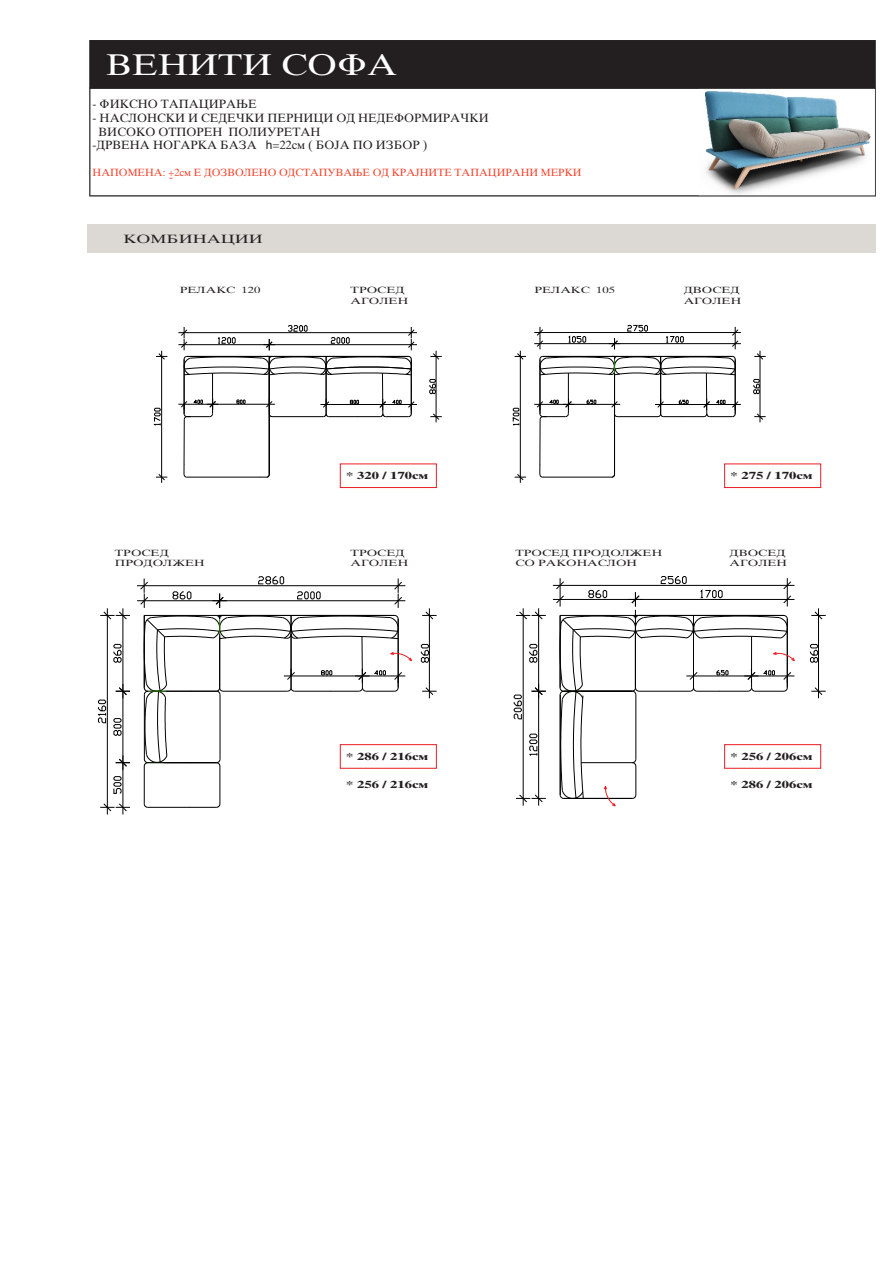
<style>
.page{position:relative;width:893px;height:1263px;background:#fff}
.page>*{position:absolute;margin:0;border:0;box-sizing:border-box;transform-origin:0 0}
.t1{font:30px "MACC Times";color:#fff;scale:1.2 1}
.t2{font:12px "MACC Times";color:#231f20}
.t3{font:12px "MACC Times";color:#231f20;scale:1.4 1}
.t4{font:12px "MACC Times";color:#f94028}
.t5{font:10.5px "MACC Times";color:#f94028}
.t6{font:700 10.35px "MACC Times";color:#231f20;scale:1.4 1}
.t7{font:9px/10.5px "MACC Times";color:#231f20;scale:1.4 1}
.s1{font-family:"Arial"}
</style>
<div class="page">
<img style="left:704px;top:91px;width:167px;height:103px">
<div style="left:90px;top:88px;width:786px;height:108px;border:1px solid #414142"></div>
<div style="left:89px;top:40px;width:786px;height:48px;background:#231f20"></div>
<div style="left:87px;top:224px;width:788px;height:29px;background:#dcd8d4"></div>
<div style="left:340px;top:464px;width:96px;height:24px;border:1px solid #ed1c24"></div>
<hr style="left:411px;top:359px;width:1px;height:55px;background:#000">
<hr style="left:382px;top:373px;width:1px;height:41px;background:#000">
<hr style="left:329px;top:416px;width:51px;height:1px;background:#000">
<hr style="left:326px;top:371px;width:1px;height:43px;background:#000">
<hr style="left:272px;top:416px;width:52px;height:1px;background:#000">
<hr style="left:184px;top:359px;width:1px;height:55px;background:#000">
<hr style="left:187px;top:477px;width:80px;height:1px;background:#000">
<hr style="left:269px;top:373px;width:1px;height:101px;background:#000">
<hr style="left:212px;top:373px;width:1px;height:41px;background:#000">
<hr style="left:184px;top:419px;width:1px;height:55px;background:#000">
<hr style="left:264px;top:344px;width:153px;height:1px;background:#000">
<hr style="left:320px;top:404px;width:68px;height:1px;background:#000">
<svg style="left:350px;top:400px;width:9px;height:4px"></svg>
<svg style="left:322px;top:399px;width:8px;height:19px"></svg>
<hr style="left:377px;top:404px;width:40px;height:1px;background:#000">
<svg style="left:379px;top:398px;width:36px;height:20px"></svg>
<hr style="left:161px;top:351px;width:1px;height:132px;background:#000">
<svg style="left:156px;top:353px;width:11px;height:7px"></svg>
<svg style="left:153px;top:408px;width:8px;height:18px"></svg>
<svg style="left:260px;top:474px;width:10px;height:4px"></svg>
<svg style="left:156px;top:473px;width:11px;height:8px"></svg>
<hr style="left:178px;top:344px;width:97px;height:1px;background:#000">
<hr style="left:207px;top:404px;width:68px;height:1px;background:#000">
<svg style="left:236px;top:399px;width:10px;height:5px"></svg>
<svg style="left:266px;top:399px;width:7px;height:18px"></svg>
<hr style="left:178px;top:404px;width:40px;height:1px;background:#000">
<svg style="left:180px;top:398px;width:36px;height:22px"></svg>
<hr style="left:178px;top:332px;width:239px;height:1px;background:#000">
<hr style="left:540px;top:359px;width:1px;height:55px;background:#000">
<hr style="left:542px;top:477px;width:70px;height:1px;background:#000">
<hr style="left:614px;top:373px;width:1px;height:101px;background:#000">
<hr style="left:568px;top:373px;width:1px;height:41px;background:#000">
<hr style="left:539px;top:419px;width:1px;height:55px;background:#000">
<hr style="left:520px;top:351px;width:1px;height:132px;background:#000">
<svg style="left:515px;top:353px;width:11px;height:7px"></svg>
<svg style="left:512px;top:408px;width:8px;height:18px"></svg>
<svg style="left:539px;top:473px;width:5px;height:5px"></svg>
<svg style="left:515px;top:473px;width:11px;height:8px"></svg>
<hr style="left:534px;top:343px;width:86px;height:1px;background:#000">
<svg style="left:568px;top:335px;width:18px;height:8px"></svg>
<hr style="left:563px;top:404px;width:57px;height:1px;background:#000">
<svg style="left:586px;top:399px;width:10px;height:5px"></svg>
<hr style="left:534px;top:404px;width:40px;height:1px;background:#000">
<svg style="left:536px;top:398px;width:36px;height:22px"></svg>
<hr style="left:735px;top:359px;width:1px;height:55px;background:#000">
<hr style="left:706px;top:373px;width:1px;height:41px;background:#000">
<hr style="left:663px;top:416px;width:41px;height:1px;background:#000">
<hr style="left:660px;top:371px;width:1px;height:43px;background:#000">
<hr style="left:617px;top:416px;width:41px;height:1px;background:#000">
<hr style="left:609px;top:343px;width:132px;height:1px;background:#000">
<svg style="left:666px;top:336px;width:18px;height:7px"></svg>
<svg style="left:611px;top:397px;width:7px;height:20px"></svg>
<svg style="left:611px;top:338px;width:7px;height:11px"></svg>
<hr style="left:655px;top:404px;width:57px;height:1px;background:#000">
<svg style="left:679px;top:400px;width:10px;height:4px"></svg>
<svg style="left:657px;top:399px;width:7px;height:18px"></svg>
<hr style="left:701px;top:404px;width:40px;height:1px;background:#000">
<svg style="left:703px;top:397px;width:36px;height:21px"></svg>
<hr style="left:534px;top:332px;width:207px;height:1px;background:#000">
<svg style="left:536px;top:327px;width:8px;height:22px"></svg>
<svg style="left:627px;top:325px;width:21px;height:7px"></svg>
<svg style="left:731px;top:327px;width:8px;height:22px"></svg>
<hr style="left:436px;top:351px;width:1px;height:71px;background:#000">
<svg style="left:430px;top:413px;width:12px;height:7px"></svg>
<svg style="left:429px;top:379px;width:7px;height:15px"></svg>
<svg style="left:430px;top:353px;width:12px;height:7px"></svg>
<hr style="left:760px;top:351px;width:1px;height:71px;background:#000">
<svg style="left:754px;top:413px;width:12px;height:7px"></svg>
<svg style="left:753px;top:379px;width:7px;height:15px"></svg>
<svg style="left:539px;top:355px;width:197px;height:24px"></svg>
<svg style="left:754px;top:353px;width:12px;height:7px"></svg>
<div style="left:724px;top:464px;width:97px;height:24px;border:1px solid #ed1c24"></div>
<svg style="left:180px;top:325px;width:235px;height:51px"></svg>
<hr style="left:212px;top:600px;width:193px;height:1px;background:#000">
<svg style="left:297px;top:591px;width:24px;height:9px"></svg>
<hr style="left:137px;top:585px;width:268px;height:1px;background:#000">
<svg style="left:258px;top:576px;width:26px;height:9px"></svg>
<svg style="left:394px;top:578px;width:8px;height:30px"></svg>
<hr style="left:429px;top:608px;width:1px;height:90px;background:#000">
<svg style="left:422px;top:687px;width:15px;height:8px"></svg>
<svg style="left:421px;top:644px;width:8px;height:19px"></svg>
<svg style="left:422px;top:611px;width:15px;height:9px"></svg>
<hr style="left:148px;top:807px;width:68px;height:1px;background:#000">
<hr style="left:144px;top:766px;width:1px;height:38px;background:#000">
<hr style="left:220px;top:766px;width:1px;height:38px;background:#000">
<hr style="left:137px;top:600px;width:90px;height:1px;background:#000">
<svg style="left:215px;top:593px;width:9px;height:15px"></svg>
<svg style="left:172px;top:591px;width:19px;height:9px"></svg>
<svg style="left:140px;top:578px;width:9px;height:30px"></svg>
<hr style="left:123px;top:608px;width:1px;height:90px;background:#000">
<svg style="left:113px;top:644px;width:9px;height:19px"></svg>
<hr style="left:123px;top:684px;width:1px;height:86px;background:#000">
<svg style="left:116px;top:687px;width:14px;height:8px"></svg>
<svg style="left:113px;top:718px;width:9px;height:18px"></svg>
<hr style="left:123px;top:755px;width:1px;height:59px;background:#000">
<svg style="left:116px;top:758px;width:14px;height:9px"></svg>
<svg style="left:113px;top:776px;width:9px;height:18px"></svg>
<hr style="left:107px;top:608px;width:1px;height:206px;background:#000">
<svg style="left:100px;top:611px;width:30px;height:9px"></svg>
<svg style="left:97px;top:699px;width:9px;height:24px"></svg>
<svg style="left:212px;top:803px;width:8px;height:5px"></svg>
<svg style="left:100px;top:803px;width:30px;height:9px"></svg>
<hr style="left:553px;top:585px;width:241px;height:1px;background:#000">
<hr style="left:818px;top:608px;width:1px;height:90px;background:#000">
<svg style="left:811px;top:687px;width:15px;height:8px"></svg>
<svg style="left:810px;top:644px;width:8px;height:19px"></svg>
<svg style="left:811px;top:611px;width:15px;height:9px"></svg>
<hr style="left:553px;top:599px;width:90px;height:1px;background:#000">
<hr style="left:538px;top:608px;width:1px;height:90px;background:#000">
<svg style="left:529px;top:644px;width:9px;height:19px"></svg>
<hr style="left:538px;top:684px;width:1px;height:122px;background:#000">
<svg style="left:532px;top:687px;width:14px;height:8px"></svg>
<svg style="left:529px;top:734px;width:9px;height:22px"></svg>
<hr style="left:523px;top:608px;width:1px;height:198px;background:#000">
<svg style="left:516px;top:611px;width:30px;height:9px"></svg>
<svg style="left:514px;top:694px;width:8px;height:26px"></svg>
<svg style="left:516px;top:794px;width:30px;height:9px"></svg>
<div style="left:724px;top:744px;width:97px;height:24px;border:1px solid #ed1c24"></div>
<svg style="left:556px;top:576px;width:239px;height:230px"></svg>
<svg style="left:144px;top:615px;width:268px;height:151px"></svg>
<h1 class="t1" style="left:106px;top:54px;width:244px">VENITI SOFA</h1>
<p class="t2" style="left:93px;top:99px;width:166px">- FIKSNO TAPACIRAWE</p>
<p class="t2" style="left:93px;top:113px;width:398px">- NASLONSKI I SEDE^KI PERNICI OD NEDEFORMIRA^KI</p>
<p class="t2" style="left:99px;top:127px;width:223px">VISOKO OTPOREN POLIURETAN</p>
<p class="t2" style="left:93px;top:141px;width:336px">-DRVENA NOGARKA BAZA <span class="s1">h</span>=22sm ( BOJA PO IZBOR )</p>
<p class="t5" style="left:93px;top:168px;width:490px">NAPOMENA: +2sm E DOZVOLENO ODSTAPUVAWE OD KRAJNITE TAPACIRANI MERKI</p>
<p class="t4" style="left:169px;top:172px;width:5px">-</p>
<p class="t3" style="left:124px;top:234px;width:101px">KOMBINACII</p>
<p class="t7" style="left:534px;top:286px;width:59px">RELAKS 105</p>
<p class="t7" style="left:180px;top:286px;width:59px">RELAKS 120</p>
<p class="t7" style="left:684px;top:286px;width:43px">DVOSED<br>AGOLEN</p>
<p class="t7" style="left:351px;top:286px;width:43px">TROSED<br>AGOLEN</p>
<p class="t7" style="left:115px;top:548px;width:66px">TROSED<br>PRODOL@EN</p>
<p class="t6" style="left:346px;top:472px;width:60px">* 320 / 170sm</p>
<p class="t6" style="left:731px;top:472px;width:60px">* 275 / 170sm</p>
<p class="t7" style="left:351px;top:548px;width:43px">TROSED<br>AGOLEN</p>
<p class="t7" style="left:730px;top:548px;width:43px">DVOSED<br>AGOLEN</p>
<p class="t7" style="left:515px;top:548px;width:106px">TROSED PRODOL@EN<br>SO RAKONASLON</p>
<p class="t6" style="left:346px;top:753px;width:60px">* 286 / 216sm</p>
<p class="t6" style="left:731px;top:753px;width:60px">* 256 / 206sm</p>
<p class="t6" style="left:346px;top:781px;width:60px">* 256 / 216sm</p>
<p class="t6" style="left:731px;top:781px;width:60px">* 286 / 206sm</p>
</div>
